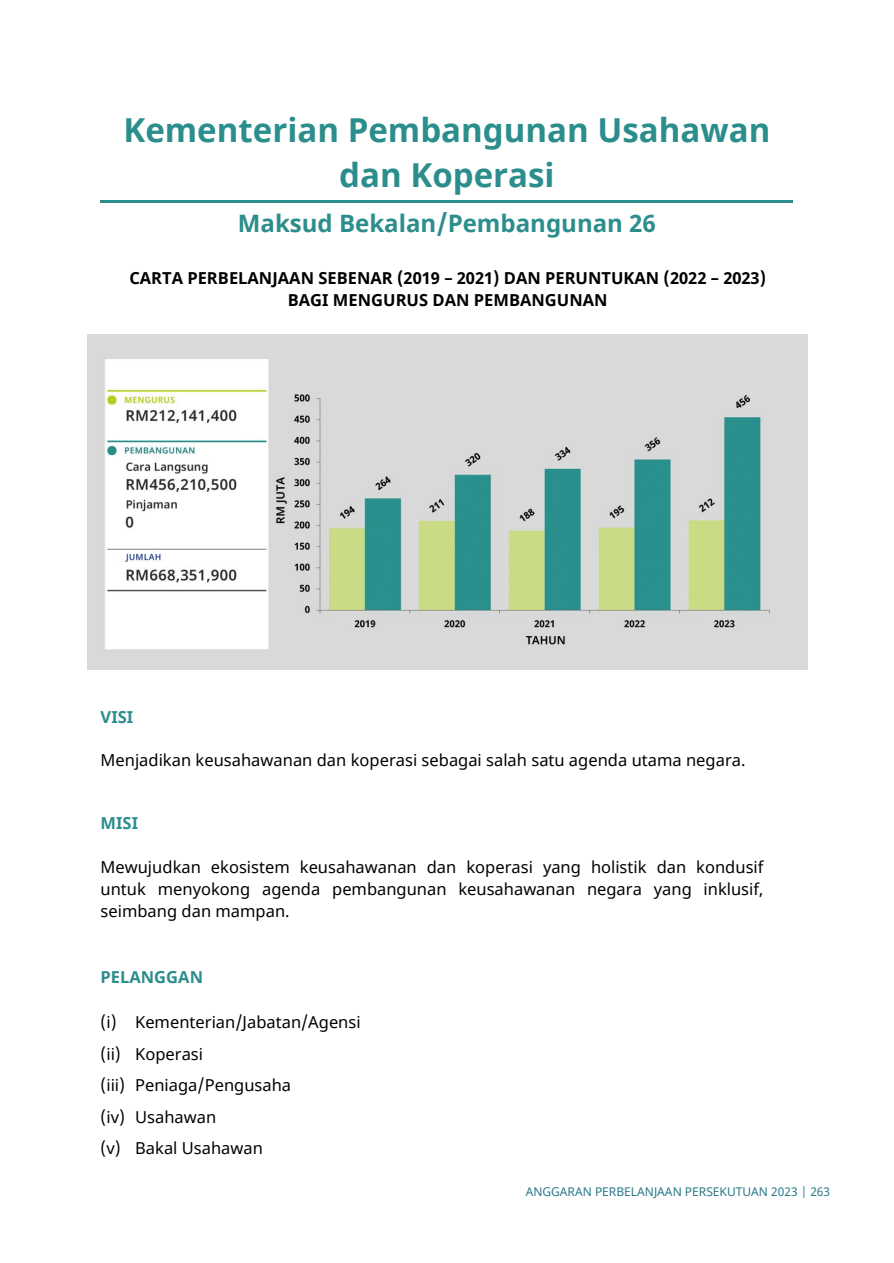
<style>
.page{position:relative;width:894px;height:1263px;background:#fff}
.page>*{position:absolute;margin:0;border:0;box-sizing:border-box;transform-origin:0 0}
.t1{font:700 33px/45px "Noto Sans";color:#2c8e8c;text-align:center}
.t2{font:700 24px "Noto Sans";color:#2c8e8c}
.t3{font:16.5px/22.5px "Noto Sans";color:#000;text-align:justify}
.t4{font:700 16.5px "Noto Sans";color:#000}
.t5{font:700 16.5px "Noto Sans";color:#2c8e8c}
.t6{font:12px "Noto Sans";color:#297887}
</style>
<div class="page">
<hr style="left:100px;top:200px;width:693px;height:2px;background:#2c8e8c">
<img style="left:88px;top:334px;width:719px;height:335px">
<p class="t1" style="left:123px;top:108px;width:648px">Kementerian Pembangunan Usahawan dan Koperasi</p>
<p class="t2" style="left:238px;top:206px;width:419px">Maksud Bekalan/Pembangunan 26</p>
<p class="t4" style="left:129px;top:266px;width:638px">CARTA PERBELANJAAN SEBENAR (2019 – 2021) DAN PERUNTUKAN (2022 – 2023)</p>
<p class="t4" style="left:288px;top:289px;width:321px">BAGI MENGURUS DAN PEMBANGUNAN</p>
<h1 class="t5" style="left:101px;top:705px;width:34px">VISI</h1>
<p class="t3" style="left:101px;top:749px;width:646px">Menjadikan keusahawanan dan koperasi sebagai salah satu agenda utama negara.</p>
<h1 class="t5" style="left:101px;top:812px;width:39px">MISI</h1>
<p class="t3" style="left:101px;top:856px;width:664px">Mewujudkan ekosistem keusahawanan dan koperasi yang holistik dan kondusif untuk menyokong agenda pembangunan keusahawanan negara yang inklusif, seimbang dan mampan.</p>
<h1 class="t5" style="left:101px;top:965px;width:104px">PELANGGAN</h1>
<p class="t3" style="left:101px;top:1011px;width:261px">(i) Kementerian/Jabatan/Agensi</p>
<p class="t3" style="left:101px;top:1043px;width:104px">(ii) Koperasi</p>
<p class="t3" style="left:101px;top:1074px;width:192px">(iii) Peniaga/Pengusaha</p>
<p class="t3" style="left:101px;top:1106px;width:117px">(iv) Usahawan</p>
<p class="t3" style="left:100px;top:1137px;width:164px">(v) Bakal Usahawan</p>
<p class="t6" style="left:525px;top:1184px;width:306px">ANGGARAN PERBELANJAAN PERSEKUTUAN 2023 | 263</p>
</div>
